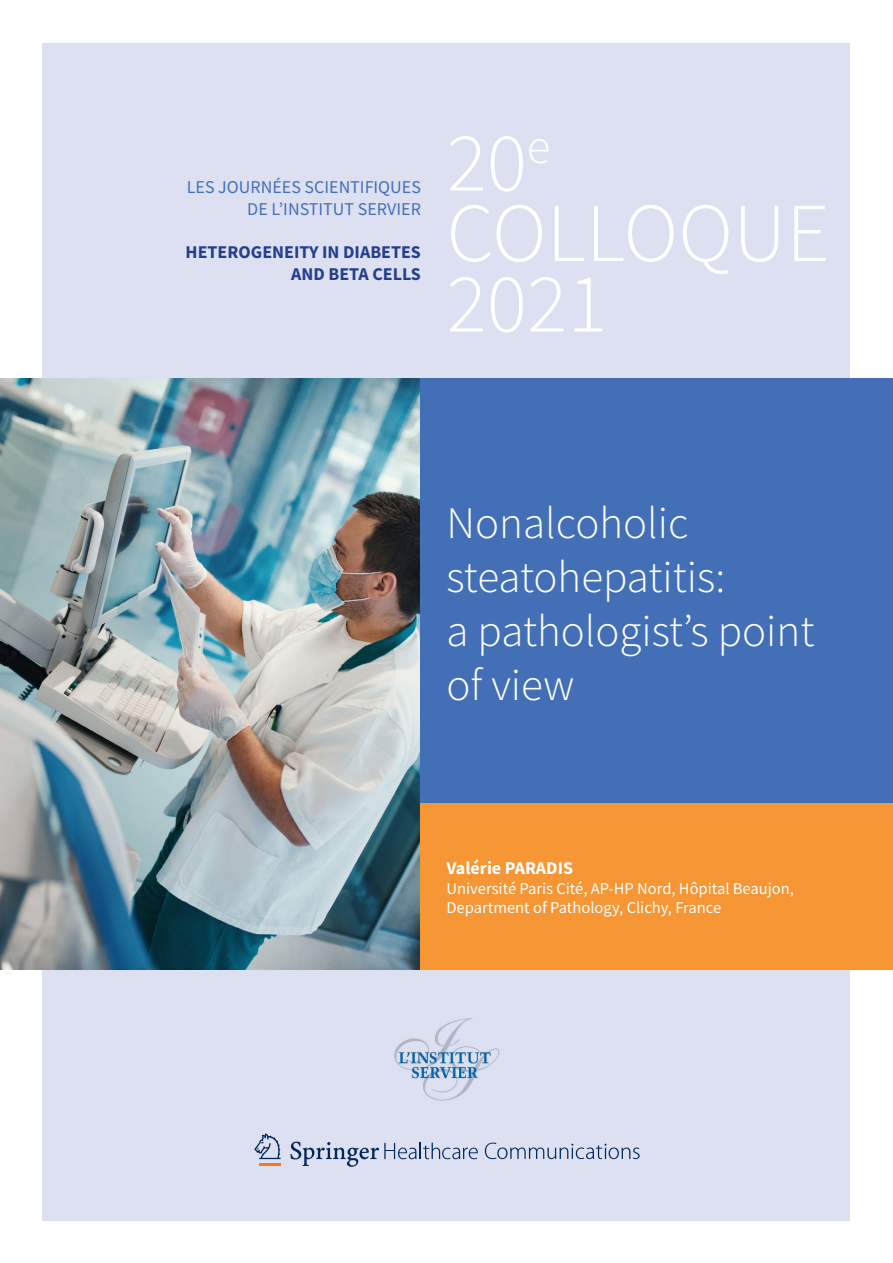
<style>
.page{position:relative;width:893px;height:1263px;background:#fff}
.page>*{position:absolute;margin:0;border:0;box-sizing:border-box;transform-origin:0 0}
.t1{font:300 84px "Source Sans Pro";color:#fff}
.t2{font:300 45px "Source Sans Pro";color:#fff}
.t3{font:18px "Source Sans Pro";color:#436fb7}
.t4{font:700 18px "Source Sans Pro";color:#253f8e}
.t5{font:700 18px "Source Sans Pro";color:#fff}
.t6{font:16.5px "Source Sans Pro";color:#fff}
</style>
<div class="page">
<div style="left:43px;top:43px;width:807px;height:1177px;background:#dce0f1"></div>
<img style="left:0;top:378px;width:421px;height:592px">
<div style="left:421px;top:378px;width:472px;height:447px;background:#436fb7"></div>
<div style="left:421px;top:804px;width:472px;height:166px;background:#f79634"></div>
<img style="left:394px;top:1018px;width:106px;height:83px">
<svg style="left:254px;top:1133px;width:27px;height:26px"></svg>
<hr style="left:259px;top:1163px;width:22px;height:3px;background:#f47921">
<svg style="left:290px;top:1141px;width:188px;height:26px"></svg>
<svg style="left:485px;top:1142px;width:155px;height:17px"></svg>
<p class="t3" style="left:187px;top:176px;width:236px">LES JOURNÉES SCIENTIFIQUES</p>
<p class="t3" style="left:247px;top:197px;width:175px">DE L’INSTITUT SERVIER</p>
<p class="t4" style="left:186px;top:240px;width:237px">HETEROGENEITY IN DIABETES</p>
<p class="t4" style="left:291px;top:261px;width:131px">AND BETA CELLS</p>
<p class="t1" style="left:446px;top:111px;width:106px">20<sup>e</sup></p>
<p class="t1" style="left:446px;top:182px;width:384px">COLLOQUE</p>
<p class="t1" style="left:446px;top:252px;width:162px">2021</p>
<p class="t2" style="left:446px;top:495px;width:243px">Nonalcoholic</p>
<p class="t2" style="left:446px;top:549px;width:280px">steatohepatitis:</p>
<p class="t2" style="left:446px;top:603px;width:370px">a pathologist’s point</p>
<p class="t2" style="left:446px;top:657px;width:129px">of view</p>
<p class="t5" style="left:446px;top:856px;width:128px">Valérie PARADIS</p>
<p class="t6" style="left:446px;top:878px;width:349px">Université Paris Cité, AP-HP Nord, Hôpital Beaujon,</p>
<p class="t6" style="left:446px;top:897px;width:276px">Department of Pathology, Clichy, France</p>
</div>
